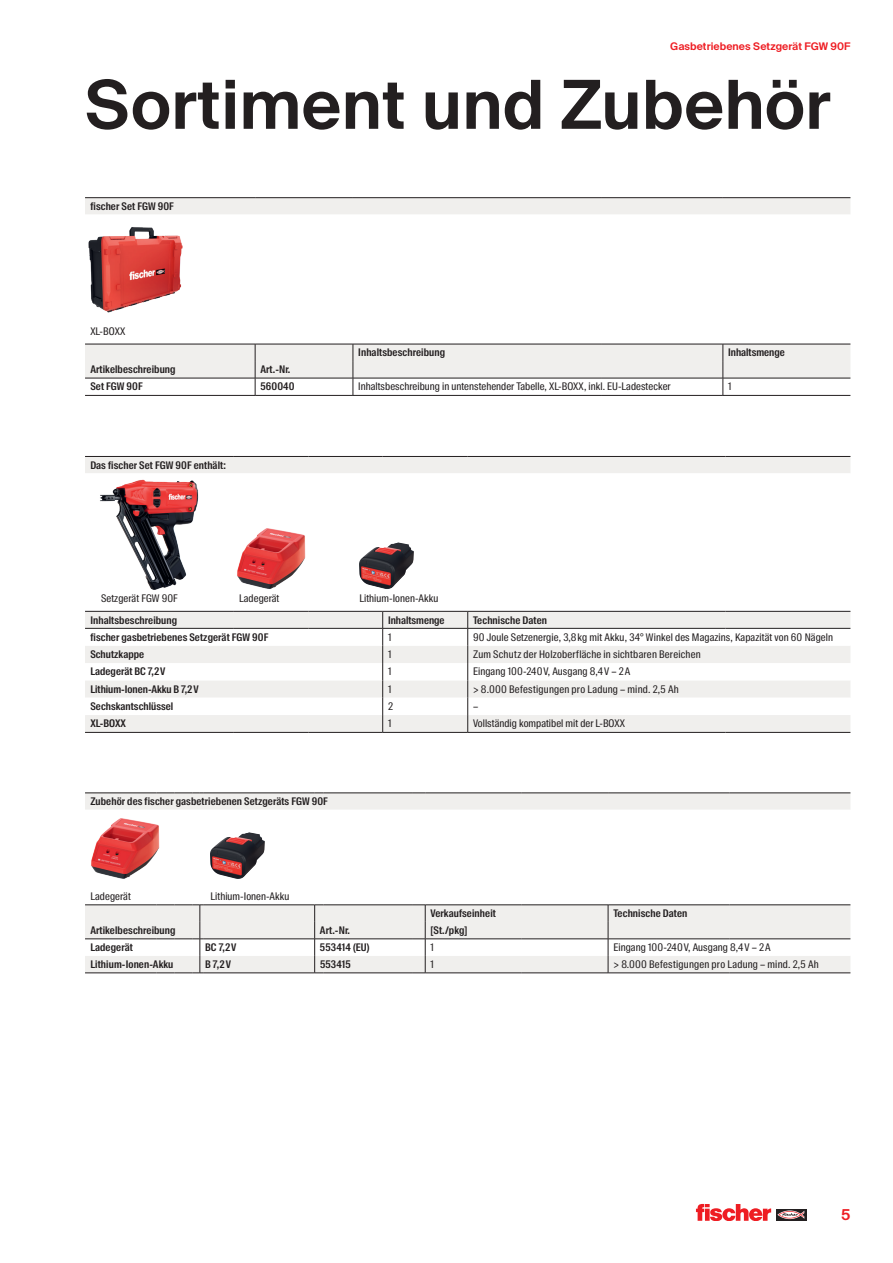
<style>
.page{position:relative;width:893px;height:1263px;background:#fff}
.page>*{position:absolute;margin:0;border:0;box-sizing:border-box;transform-origin:0 0}
.t1{font:600 67.5px "fischerstrong";letter-spacing:.005em;color:#231f20}
.t2{font:600 15px "fischerstrong";color:#ee1d23}
.t3{font:10.5px "fischerstrong Cond";letter-spacing:.01em;color:#231f20}
.t4{font:600 10.5px "fischerstrong Cond";letter-spacing:.01em;color:#231f20}
.t5{font:600 10.5px "fischerstrong";letter-spacing:.005em;color:#ee1d23}
</style>
<div class="page">
<svg style="left:776px;top:1209px;width:30px;height:11px"></svg>
<svg style="left:777px;top:1210px;width:27px;height:9px"></svg>
<svg style="left:696px;top:1204px;width:75px;height:16px"></svg>
<div style="left:85px;top:793px;width:765px;height:17px;background:#f0efed"></div>
<hr style="left:85px;top:792px;width:72px;height:1px;background:#231f20">
<svg style="left:157px;top:792px;width:46px;height:1px"></svg>
<hr style="left:203px;top:792px;width:112px;height:1px;background:#231f20">
<hr style="left:324px;top:792px;width:89px;height:1px;background:#231f20">
<svg style="left:413px;top:792px;width:12px;height:1px"></svg>
<hr style="left:425px;top:792px;width:96px;height:1px;background:#231f20">
<hr style="left:521px;top:792px;width:87px;height:1px;background:#231f20">
<hr style="left:608px;top:792px;width:49px;height:1px;background:#231f20">
<hr style="left:657px;top:792px;width:72px;height:1px;background:#231f20">
<hr style="left:729px;top:792px;width:121px;height:1px;background:#231f20">
<svg style="left:85px;top:904px;width:765px;height:69px"></svg>
<hr style="left:425px;top:938px;width:96px;height:1px;background:#231f20">
<hr style="left:521px;top:938px;width:87px;height:1px;background:#231f20">
<hr style="left:608px;top:938px;width:49px;height:1px;background:#231f20">
<hr style="left:657px;top:938px;width:72px;height:1px;background:#231f20">
<hr style="left:729px;top:938px;width:121px;height:1px;background:#231f20">
<div style="left:85px;top:198px;width:765px;height:16px;background:#f0efed"></div>
<svg style="left:85px;top:343px;width:765px;height:52px;fill:#f0efed"></svg>
<div style="left:85px;top:378px;width:170px;height:17px;background:#fff"></div>
<svg style="left:255px;top:345px;width:1px;height:50px"></svg>
<hr style="left:353px;top:378px;width:249px;height:1px;background:#231f20">
<svg style="left:353px;top:345px;width:1px;height:50px"></svg>
<hr style="left:602px;top:378px;width:121px;height:1px;background:#231f20">
<hr style="left:723px;top:378px;width:127px;height:1px;background:#231f20">
<svg style="left:723px;top:345px;width:1px;height:50px"></svg>
<hr style="left:85px;top:197px;width:170px;height:1px;background:#231f20">
<hr style="left:255px;top:197px;width:98px;height:1px;background:#231f20">
<hr style="left:353px;top:197px;width:249px;height:1px;background:#231f20">
<hr style="left:602px;top:197px;width:121px;height:1px;background:#231f20">
<hr style="left:723px;top:197px;width:127px;height:1px;background:#231f20">
<hr style="left:85px;top:344px;width:170px;height:1px;background:#231f20">
<hr style="left:353px;top:344px;width:249px;height:1px;background:#231f20">
<hr style="left:602px;top:344px;width:121px;height:1px;background:#231f20">
<hr style="left:723px;top:344px;width:127px;height:1px;background:#231f20">
<hr style="left:255px;top:344px;width:98px;height:1px;background:#231f20">
<hr style="left:85px;top:378px;width:170px;height:1px;background:#231f20">
<hr style="left:255px;top:378px;width:98px;height:1px;background:#231f20">
<hr style="left:85px;top:395px;width:170px;height:1px;background:#231f20">
<hr style="left:255px;top:395px;width:98px;height:1px;background:#231f20">
<hr style="left:353px;top:395px;width:249px;height:1px;background:#231f20">
<hr style="left:602px;top:395px;width:121px;height:1px;background:#231f20">
<hr style="left:723px;top:395px;width:127px;height:1px;background:#231f20">
<div style="left:85px;top:457px;width:765px;height:16px;background:#f0efed"></div>
<svg style="left:85px;top:610px;width:765px;height:1px"></svg>
<hr style="left:85px;top:456px;width:149px;height:1px;background:#231f20">
<hr style="left:234px;top:456px;width:74px;height:1px;background:#231f20">
<hr style="left:308px;top:456px;width:75px;height:1px;background:#231f20">
<hr style="left:383px;top:456px;width:85px;height:1px;background:#231f20">
<hr style="left:468px;top:456px;width:257px;height:1px;background:#231f20">
<hr style="left:725px;top:456px;width:125px;height:1px;background:#231f20">
<hr style="left:85px;top:732px;width:149px;height:1px;background:#231f20">
<hr style="left:234px;top:732px;width:74px;height:1px;background:#231f20">
<hr style="left:308px;top:732px;width:75px;height:1px;background:#231f20">
<hr style="left:383px;top:732px;width:85px;height:1px;background:#231f20">
<hr style="left:468px;top:732px;width:257px;height:1px;background:#231f20">
<hr style="left:725px;top:732px;width:125px;height:1px;background:#231f20">
<svg style="left:85px;top:611px;width:765px;height:121px"></svg>
<img style="left:91px;top:818px;width:69px;height:61px">
<img style="left:210px;top:832px;width:55px;height:47px">
<img style="left:237px;top:528px;width:69px;height:61px">
<img style="left:359px;top:542px;width:55px;height:47px">
<img style="left:88px;top:227px;width:95px;height:86px">
<img style="left:100px;top:479px;width:99px;height:111px">
<p class="t5" style="left:670px;top:41px;width:182px">Gasbetriebenes Setzgerät FGW 90F</p>
<h1 class="t1" style="left:85px;top:66px;width:747px">Sortiment und Zubehör</h1>
<p class="t4" style="left:90px;top:200px;width:85px">fischer Set FGW 90F</p>
<p class="t3" style="left:90px;top:325px;width:36px">XL-BOXX</p>
<p class="t4" style="left:358px;top:347px;width:88px">Inhaltsbeschreibung</p>
<p class="t4" style="left:728px;top:347px;width:58px">Inhaltsmenge</p>
<p class="t4" style="left:90px;top:364px;width:87px">Artikelbeschreibung</p>
<p class="t4" style="left:260px;top:364px;width:31px">Art.-Nr.</p>
<p class="t4" style="left:90px;top:381px;width:54px">Set FGW 90F</p>
<p class="t4" style="left:260px;top:381px;width:36px">560040</p>
<p class="t3" style="left:358px;top:381px;width:314px">Inhaltsbeschreibung in untenstehender Tabelle, XL-BOXX, inkl. EU-Ladestecker</p>
<p class="t3" style="left:728px;top:381px;width:5px">1</p>
<p class="t4" style="left:90px;top:459px;width:137px">Das fischer Set FGW 90F enthält:</p>
<p class="t3" style="left:101px;top:593px;width:78px">Setzgerät FGW 90F</p>
<p class="t3" style="left:239px;top:593px;width:42px">Ladegerät</p>
<p class="t3" style="left:359px;top:593px;width:80px">Lithium-Ionen-Akku</p>
<p class="t4" style="left:90px;top:614px;width:88px">Inhaltsbeschreibung</p>
<p class="t4" style="left:388px;top:614px;width:58px">Inhaltsmenge</p>
<p class="t4" style="left:473px;top:614px;width:75px">Technische Daten</p>
<p class="t4" style="left:90px;top:631px;width:180px">fischer gasbetriebenes Setzgerät FGW 90F</p>
<p class="t3" style="left:388px;top:631px;width:5px">1</p>
<p class="t3" style="left:473px;top:631px;width:361px">90 Joule Setzenergie, 3,8kg mit Akku, 34° Winkel des Magazins, Kapazität von 60 Nägeln</p>
<p class="t4" style="left:90px;top:648px;width:55px">Schutzkappe</p>
<p class="t3" style="left:388px;top:648px;width:5px">1</p>
<p class="t3" style="left:473px;top:648px;width:229px">Zum Schutz der Holzoberfläche in sichtbaren Bereichen</p>
<p class="t4" style="left:90px;top:666px;width:77px">Ladegerät BC 7,2V</p>
<p class="t3" style="left:388px;top:666px;width:5px">1</p>
<p class="t3" style="left:473px;top:666px;width:159px">Eingang 100-240V, Ausgang 8,4V – 2A</p>
<p class="t4" style="left:90px;top:683px;width:110px">Lithium-Ionen-Akku B 7,2V</p>
<p class="t3" style="left:388px;top:683px;width:5px">1</p>
<p class="t3" style="left:473px;top:683px;width:207px">&gt; 8.000 Befestigungen pro Ladung – mind. 2,5 Ah</p>
<p class="t4" style="left:90px;top:700px;width:84px">Sechskantschlüssel</p>
<p class="t3" style="left:388px;top:700px;width:7px">2</p>
<p class="t3" style="left:473px;top:700px;width:7px">–</p>
<p class="t4" style="left:90px;top:718px;width:37px">XL-BOXX</p>
<p class="t3" style="left:388px;top:718px;width:5px">1</p>
<p class="t3" style="left:473px;top:718px;width:153px">Vollständig kompatibel mit der L-BOXX</p>
<p class="t4" style="left:90px;top:795px;width:239px">Zubehör des fischer gasbetriebenen Setzgeräts FGW 90F</p>
<p class="t3" style="left:90px;top:890px;width:42px">Ladegerät</p>
<p class="t3" style="left:211px;top:890px;width:80px">Lithium-Ionen-Akku</p>
<p class="t4" style="left:431px;top:907px;width:67px">Verkaufseinheit</p>
<p class="t4" style="left:613px;top:907px;width:75px">Technische Daten</p>
<p class="t4" style="left:90px;top:924px;width:87px">Artikelbeschreibung</p>
<p class="t4" style="left:320px;top:924px;width:31px">Art.-Nr.</p>
<p class="t4" style="left:431px;top:924px;width:38px">[St./pkg]</p>
<p class="t4" style="left:90px;top:941px;width:44px">Ladegerät</p>
<p class="t4" style="left:205px;top:941px;width:33px">BC 7,2V</p>
<p class="t4" style="left:320px;top:941px;width:51px">553414 (EU)</p>
<p class="t3" style="left:431px;top:941px;width:5px">1</p>
<p class="t3" style="left:613px;top:941px;width:159px">Eingang 100-240V, Ausgang 8,4V – 2A</p>
<p class="t4" style="left:90px;top:958px;width:85px">Lithium-Ionen-Akku</p>
<p class="t4" style="left:205px;top:958px;width:27px">B 7,2 V</p>
<p class="t4" style="left:320px;top:958px;width:32px">553415</p>
<p class="t3" style="left:431px;top:958px;width:5px">1</p>
<p class="t3" style="left:613px;top:958px;width:207px">&gt; 8.000 Befestigungen pro Ladung – mind. 2,5 Ah</p>
<h2 class="t2" style="left:841px;top:1206px;width:11px">5</h2>
</div>
